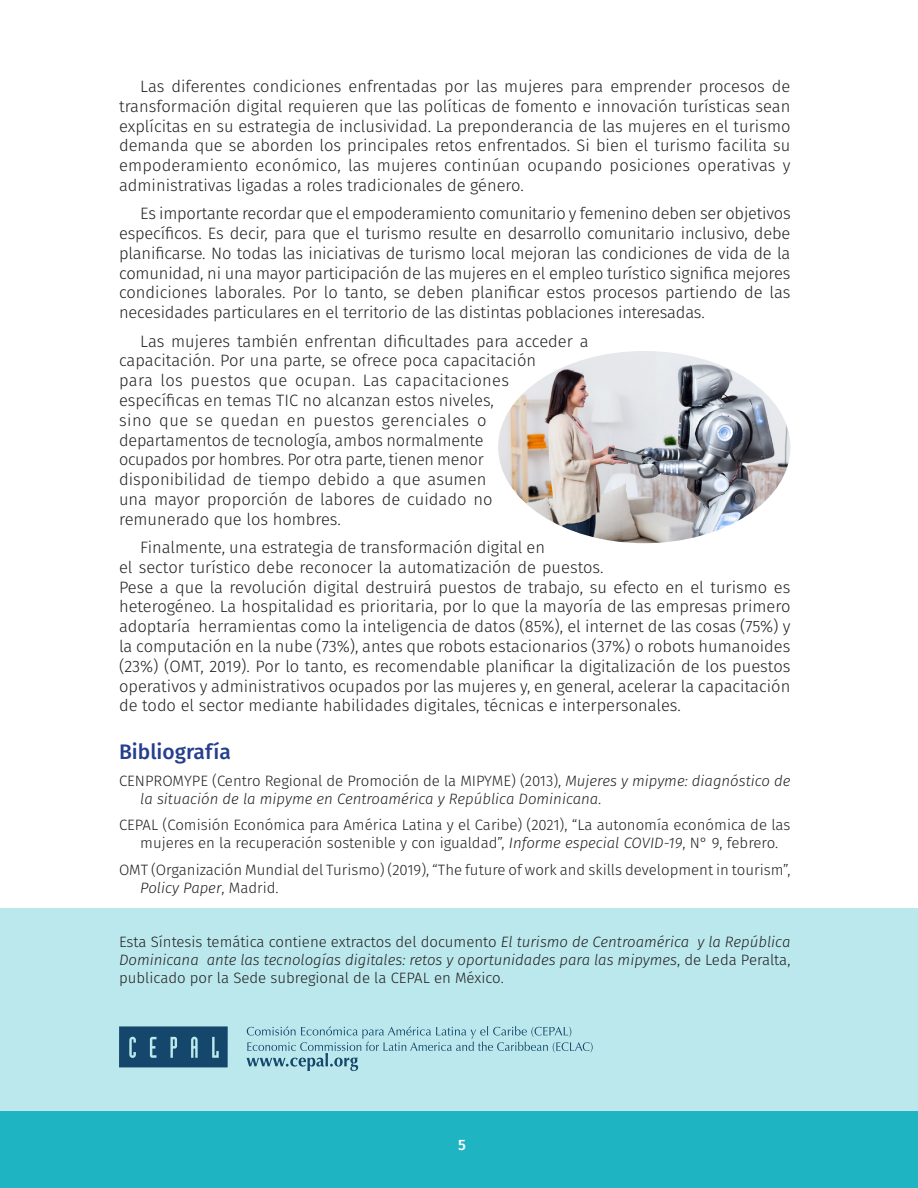
<style>
.page{position:relative;width:918px;height:1188px;background:#fff}
.page>*{position:absolute;margin:0;border:0;box-sizing:border-box;transform-origin:0 0}
.Titulo_1{font:500 21px "Fira Sans";color:#253f8e}
.Parrafo_Nivel_2{font:300 16.5px/19.8px "Fira Sans";color:#231f20;text-align:justify}
.Bibliografia-Entrada{font:300 15px/18px "Fira Sans";color:#231f20}
.Parrafo_Nivel_1{font:300 15px/18px "Fira Sans";color:#231f20;text-align:justify}
.Bibliografia-Entrada-2{font:italic 300 15px/18px "Fira Sans";color:#231f20}
.t1{font:500 15px "Fira Sans";color:#fff}
.s1{font-style:normal}
.s2{font-style:italic}
</style>
<div class="page">
<div style="left:0;top:1111px;width:918px;height:77px;background:#1eb4c2"></div>
<div style="left:0;top:908px;width:918px;height:203px;background:#bbe8ec"></div>
<svg style="left:119px;top:1026px;width:109px;height:41px;background:#265879"></svg>
<svg style="left:247px;top:1026px;width:346px;height:45px"></svg>
<img style="left:498px;top:351px;width:292px;height:192px">
<p class="Parrafo_Nivel_2" style="left:119px;top:76px;width:673px;text-indent:21px">Las diferentes condiciones enfrentadas por las mujeres para emprender procesos de transformación digital requieren que las políticas de fomento e innovación turísticas sean explícitas en su estrategia de inclusividad. La preponderancia de las mujeres en el turismo demanda que se aborden los principales retos enfrentados. Si bien el turismo facilita su empoderamiento económico, las mujeres continúan ocupando posiciones operativas y administrativas ligadas a roles tradicionales de género.</p>
<p class="Parrafo_Nivel_2" style="left:119px;top:204px;width:673px;text-indent:21px">Es importante recordar que el empoderamiento comunitario y femenino deben ser objetivos específicos. Es decir, para que el turismo resulte en desarrollo comunitario inclusivo, debe planificarse. No todas las iniciativas de turismo local mejoran las condiciones de vida de la comunidad, ni una mayor participación de las mujeres en el empleo turístico significa mejores condiciones laborales. Por lo tanto, se deben planificar estos procesos partiendo de las necesidades particulares en el territorio de las distintas poblaciones interesadas.</p>
<p class="Parrafo_Nivel_2" style="left:119px;top:331px;width:471px;text-align:left;text-indent:21px">Las mujeres también enfrentan dificultades para acceder a capacitación. Por una parte, se ofrece poca capacitación<br>para los puestos que ocupan. Las capacitaciones específicas en temas TIC no alcanzan estos niveles,<br>sino que se quedan en puestos gerenciales o departamentos de tecnología, ambos normalmente<br>ocupados por hombres. Por otra parte, tienen menor disponibilidad de tiempo debido a que asumen<br>una mayor proporción de labores de cuidado no<br>remunerado que los hombres.</p>
<p class="Parrafo_Nivel_2" style="left:119px;top:537px;width:673px;text-align:left;text-indent:21px">Finalmente, una estrategia de transformación digital en<br>el sector turístico debe reconocer la automatización de puestos.<br>Pese a que la revolución digital destruirá puestos de trabajo, su efecto en el turismo es heterogéneo. La hospitalidad es prioritaria, por lo que la mayoría de las empresas primero adoptaría herramientas como la inteligencia de datos (85%), el internet de las cosas (75%) y la computación en la nube (73%), antes que robots estacionarios (37%) o robots humanoides (23%) (OMT, 2019). Por lo tanto, es recomendable planificar la digitalización de los puestos operativos y administrativos ocupados por las mujeres y, en general, acelerar la capacitación de todo el sector mediante habilidades digitales, técnicas e interpersonales.</p>
<p class="Titulo_1" style="left:119px;top:735px;width:113px">Bibliografía</p>
<p class="Bibliografia-Entrada-2" style="left:140px;top:771px;width:652px;text-indent:-21px"><span class="s1">CENPROMYPE (Centro Regional de Promoción de la MIPYME) (2013),</span> Mujeres y mipyme: diagnóstico de la situación de la mipyme en Centroamérica y República Dominicana<span class="s1">.</span></p>
<p class="Bibliografia-Entrada" style="left:140px;top:816px;width:652px;text-indent:-21px">CEPAL (Comisión Económica para América Latina y el Caribe) (2021), “La autonomía económica de las mujeres en la recuperación sostenible y con igualdad”, <span class="s2">Informe especial COVID-19</span>, N° 9, febrero.</p>
<p class="Bibliografia-Entrada" style="left:140px;top:860px;width:652px;text-indent:-21px">OMT (Organización Mundial del Turismo) (2019), “The future of work and skills development in tourism”,<br><span class="s2">Policy Paper</span>, Madrid.</p>
<p class="Parrafo_Nivel_1" style="left:119px;top:933px;width:673px">Esta Síntesis temática contiene extractos del documento <span class="s2">El turismo de Centroamérica y la República Dominicana ante las tecnologías digitales: retos y oportunidades para las mipymes</span>, de Leda Peralta, publicado por la Sede subregional de la CEPAL en México.</p>
<p class="t1" style="left:458px;top:1133px;width:9px">5</p>
</div>
